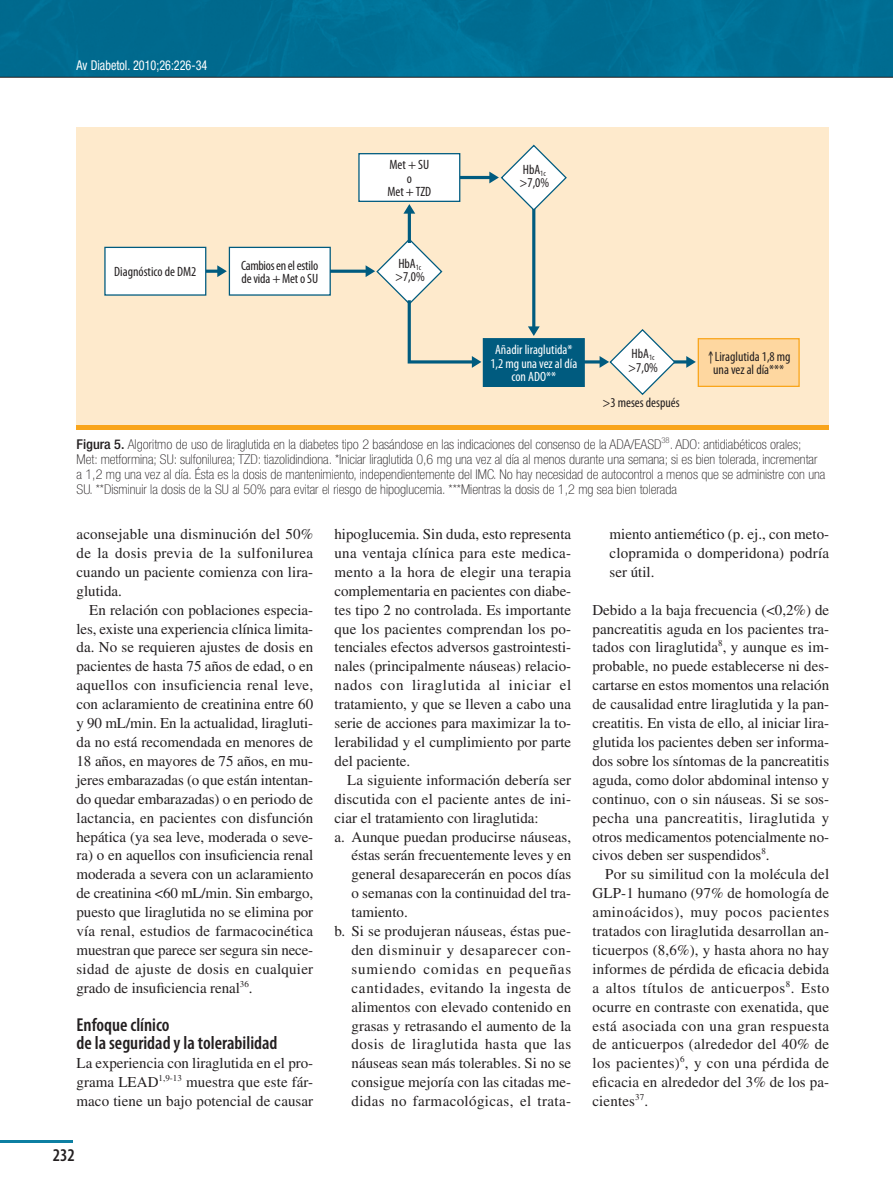
<style>
.page{position:relative;width:893px;height:1191px;background:#fff}
.page>*{position:absolute;margin:0;border:0;box-sizing:border-box;transform-origin:0 0}
.t1{font:600 condensed 18.75px/18.9px "Myriad Pro";color:#231f20}
.t2{font:600 condensed 18px "Myriad Pro";color:#231f20}
.t3{font:15px/18.9px "Times LT Std";letter-spacing:.005em;color:#231f20;text-align:justify}
.t4{font:15px "Times LT Std";letter-spacing:.025em;color:#231f20}
.t5{font:15px "Times LT Std";letter-spacing:.03em;color:#231f20}
.t6{font:15px "Times LT Std";letter-spacing:.04em;color:#231f20}
.t7{font:15px "Times LT Std";letter-spacing:.06em;color:#231f20}
.t8{font:100 condensed 13.5px/15px "Helvetica Neue LT Std";color:#231f20;scale:1.05 1}
.t9{font:condensed 13.5px/13.5px "Myriad Pro";color:#231f20}
.t10{font:condensed 13.5px/13.5px "Myriad Pro";color:#fff;text-align:center}
.t11{font:condensed 13.5px "Helvetica Neue LT Std";color:#fff;scale:.9 1}
.s1{font-weight:500}
</style>
<div class="page">
<img style="left:0;top:0;width:892px;height:77px">
<hr style="left:0;top:77px;width:893px;height:1px;background:#231f20">
<hr style="left:0;top:1140px;width:72px;height:2px;background:#0d7fa2">
<svg style="left:892px;top:0;width:1px;height:78px"></svg>
<div style="left:77px;top:128px;width:752px;height:301px;background:#feeacc"></div>
<hr style="left:77px;top:425px;width:752px;height:4px;background:#f9a51b">
<svg style="left:206px;top:265px;width:21px;height:12px"></svg>
<div style="left:105px;top:247px;width:101px;height:48px;background:#fff"></div>
<div style="left:104px;top:247px;width:102px;height:49px;border:1px solid #005b7f"></div>
<div style="left:229px;top:247px;width:101px;height:48px;background:#fff"></div>
<div style="left:229px;top:247px;width:102px;height:49px;border:1px solid #005b7f"></div>
<div style="left:483px;top:339px;width:101px;height:47px;background:#005b7f"></div>
<div style="left:483px;top:338px;width:102px;height:49px;border:1px solid #005b7f"></div>
<div style="left:698px;top:339px;width:101px;height:47px;background:#fed7a0"></div>
<div style="left:698px;top:338px;width:102px;height:49px;border:1px solid #f9a51b"></div>
<svg style="left:576px;top:329px;width:120px;height:66px"></svg>
<svg style="left:325px;top:144px;width:243px;height:224px"></svg>
<p class="t11" style="left:77px;top:60px;width:147px">Av Diabetol. 2010;26:226-34</p>
<p class="t9" style="left:114px;top:266px;width:84px">Diagnóstico de DM2</p>
<p class="t9" style="left:241px;top:260px;width:79px">Cambios en el estilo de vida + Met o SU</p>
<p class="t9" style="left:387px;top:159px;width:45px;text-align:center">Met + SU o<br>Met + TZD</p>
<p class="t9" style="left:395px;top:258px;width:31px">HbA<sub>1c </sub>&gt;7,0%</p>
<p class="t9" style="left:519px;top:164px;width:31px">HbA<sub>1c </sub>&gt;7,0%</p>
<p class="t10" style="left:490px;top:344px;width:88px">Añadir liraglutida*<br>1,2 mg una vez al día con ADO**</p>
<p class="t9" style="left:707px;top:351px;width:86px;text-align:center">↑Liraglutida 1,8 mg una vez al día***</p>
<p class="t9" style="left:628px;top:348px;width:31px">HbA<sub>1c </sub>&gt;7,0%</p>
<p class="t9" style="left:602px;top:396px;width:79px">&gt;3 meses después</p>
<p class="t8" style="left:77px;top:438px;width:715px"><span class="s1">Figura 5.</span> Algoritmo de uso de liraglutida en la diabetes tipo 2 basándose en las indicaciones del consenso de la ADA/EASD<sup>38</sup>. ADO: antidiabéticos orales; Met: metformina; SU: sulfonilurea; TZD: tiazolidindiona. *Iniciar liraglutida 0,6 mg una vez al día al menos durante una semana; si es bien tolerada, incrementar a 1,2 mg una vez al día. Ésta es la dosis de mantenimiento, independientemente del IMC. No hay necesidad de autocontrol a menos que se administre con una SU. **Disminuir la dosis de la SU al 50% para evitar el riesgo de hipoglucemia. ***Mientras la dosis de 1,2 mg sea bien tolerada</p>
<p class="t3" style="left:77px;top:526px;width:238px">aconsejable una disminución del 50% de la dosis previa de la sulfonilurea cuando un paciente comienza con lira&shy;glutida.</p>
<p class="t3" style="left:77px;top:601px;width:238px;text-indent:13px">En relación con poblaciones especia&shy;les, existe una experiencia clínica limita&shy;da. No se requieren ajustes de dosis en pacientes de hasta 75 años de edad, o en aquellos con insuficiencia renal leve, con aclaramiento de creatinina entre 60 y 90 mL/min. En la actualidad, liragluti&shy;da no está recomendada en menores de 18 años, en mayores de 75 años, en mu&shy;jeres embarazadas (o que están intentan&shy;do quedar embarazadas) o en periodo de lactancia, en pacientes con disfunción hepática (ya sea leve, moderada o seve&shy;ra) o en aquellos con insuficiencia renal moderada a severa con un aclaramiento de creatinina &lt;60 mL/min. Sin embargo, puesto que liraglutida no se elimina por vía renal, estudios de farmacocinética muestran que parece ser segura sin nece&shy;sidad de ajuste de dosis en cualquier grado de insuficiencia renal<sup>36</sup>.</p>
<p class="t1" style="left:77px;top:1016px;width:203px">Enfoque clínico<br>de la seguridad y la tolerabilidad</p>
<p class="t3" style="left:77px;top:1055px;width:238px">La experiencia con liraglutida en el pro&shy;grama LEAD<sup>1,9-13</sup> muestra que este fár&shy;maco tiene un bajo potencial de causar</p>
<p class="t2" style="left:53px;top:1148px;width:24px">232</p>
<p class="t3" style="left:334px;top:526px;width:238px">hipoglucemia. Sin duda, esto representa una ventaja clínica para este medica&shy;mento a la hora de elegir una terapia complementaria en pacientes con diabe&shy;tes tipo 2 no controlada. Es importante que los pacientes comprendan los po&shy;tenciales efectos adversos gastrointesti&shy;nales (principalmente náuseas) relacio&shy;nados con liraglutida al iniciar el tratamiento, y que se lleven a cabo una serie de acciones para maximizar la to&shy;lerabilidad y el cumplimiento por parte del paciente.</p>
<p class="t3" style="left:347px;top:772px;width:225px">La siguiente información debería ser</p>
<p class="t3" style="left:334px;top:790px;width:238px">discutida con el paciente antes de ini-</p>
<p class="t3" style="left:334px;top:809px;width:206px">ciar el tratamiento con liraglutida:</p>
<p class="t3" style="left:334px;top:828px;width:238px">a. Aunque puedan producirse náuseas,</p>
<p class="t3" style="left:351px;top:847px;width:221px">éstas serán frecuentemente leves y en</p>
<p class="t3" style="left:351px;top:866px;width:221px">general desaparecerán en pocos días</p>
<p class="t3" style="left:351px;top:885px;width:221px">o semanas con la continuidad del tra-</p>
<p class="t3" style="left:351px;top:904px;width:58px">tamiento.</p>
<p class="t3" style="left:334px;top:923px;width:238px">b. Si se produjeran náuseas, éstas pue-</p>
<p class="t6" style="left:351px;top:944px;width:221px">den disminuir y desaparecer con-</p>
<p class="t7" style="left:351px;top:963px;width:221px">sumiendo comidas en pequeñas</p>
<p class="t3" style="left:351px;top:979px;width:221px">cantidades, evitando la ingesta de</p>
<p class="t3" style="left:351px;top:998px;width:221px">alimentos con elevado contenido en</p>
<p class="t3" style="left:351px;top:1017px;width:221px">grasas y retrasando el aumento de la</p>
<p class="t5" style="left:351px;top:1038px;width:221px">dosis de liraglutida hasta que las</p>
<p class="t3" style="left:351px;top:1055px;width:221px">náuseas sean más tolerables. Si no se</p>
<p class="t3" style="left:351px;top:1074px;width:221px">consigue mejoría con las citadas me-</p>
<p class="t4" style="left:351px;top:1095px;width:221px">didas no farmacológicas, el trata-</p>
<p class="t3" style="left:609px;top:526px;width:221px">miento antiemético (p. ej., con meto&shy;clopramida o domperidona) podría ser útil.</p>
<p class="t3" style="left:592px;top:601px;width:238px">Debido a la baja frecuencia (&lt;0,2%) de pancreatitis aguda en los pacientes tra&shy;tados con liraglutida<sup>8</sup>, y aunque es im&shy;probable, no puede establecerse ni des&shy;cartarse en estos momentos una relación de causalidad entre liraglutida y la pan&shy;creatitis. En vista de ello, al iniciar lira&shy;glutida los pacientes deben ser informa&shy;dos sobre los síntomas de la pancreatitis aguda, como dolor abdominal intenso y continuo, con o sin náuseas. Si se sos&shy;pecha una pancreatitis, liraglutida y otros medicamentos potencialmente no&shy;civos deben ser suspendidos<sup>8</sup>.</p>
<p class="t3" style="left:592px;top:866px;width:238px;text-indent:13px">Por su similitud con la molécula del GLP-1 humano (97% de homología de aminoácidos), muy pocos pacientes tratados con liraglutida desarrollan an&shy;ticuerpos (8,6%), y hasta ahora no hay informes de pérdida de eficacia debida a altos títulos de anticuerpos<sup>8</sup>. Esto ocurre en contraste con exenatida, que está asociada con una gran respuesta de anticuerpos (alrededor del 40% de los pacientes)<sup>6</sup>, y con una pérdida de eficacia en alrededor del 3% de los pa&shy;cientes<sup>37</sup>.</p>
</div>
